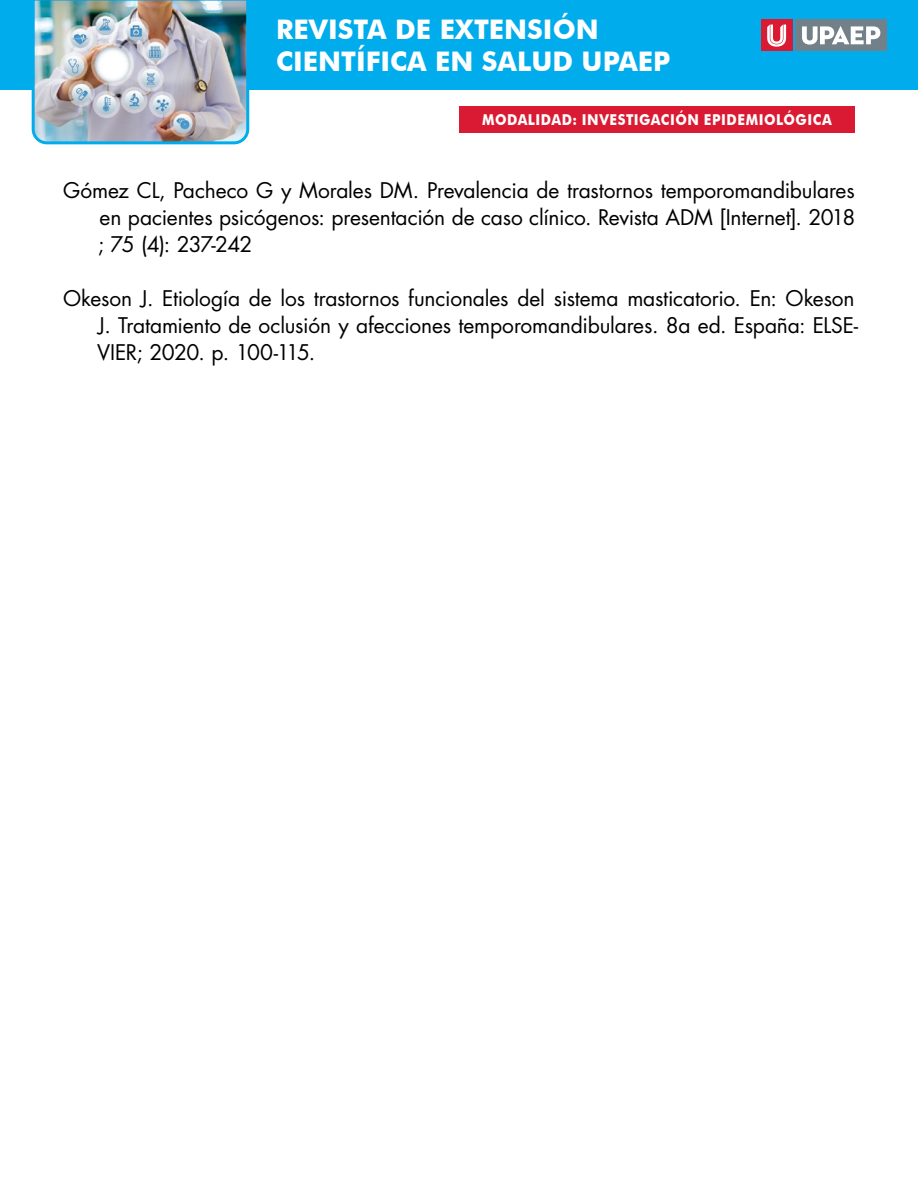
<style>
.page{position:relative;width:918px;height:1188px;background:#fff}
.page>*{position:absolute;margin:0;border:0;box-sizing:border-box;transform-origin:0 0}
.t1{font:700 27px/32.4px "Futura BT";color:#fff}
.referencias{font:21px/27px "Futura Std";letter-spacing:-.01em;color:#000;text-align:justify}
.t2{font:700 15px "Futura BT";color:#fff;scale:.9 1}
</style>
<div class="page">
<div style="left:0;top:0;width:918px;height:90px;background:#00aceb"></div>
<img style="left:31px;top:0;width:219px;height:145px">
<div style="left:796px;top:20px;width:91px;height:31px;background:#72808a"></div>
<svg style="left:802px;top:26px;width:78px;height:19px"></svg>
<div style="left:761px;top:20px;width:31px;height:31px;background:#da1a32"></div>
<svg style="left:767px;top:25px;width:19px;height:22px"></svg>
<div style="left:459px;top:106px;width:396px;height:27px;background:#da1a32"></div>
<p class="t1" style="left:276px;top:13px;width:396px">REVISTA DE EXTENSIÓN<br>CIENTÍFICA EN SALUD UPAEP</p>
<p class="t2" style="left:482px;top:111px;width:26px">MODALIDAD</p>
<p class="t2" style="left:572px;top:111px;width:28px">: INVESTIGACIÓN</p>
<p class="t2" style="left:704px;top:111px;width:21px">EPIDEMIOLÓGICA</p>
<p class="referencias" style="left:98px;top:177px;width:759px;text-indent:-34px">Gómez CL, Pacheco G y Morales DM. Prevalencia de trastornos temporomandibulares en pacientes psicógenos: presentación de caso clínico. Revista ADM [Internet]. 2018 ; 75 (4): 237-242</p>
<p class="referencias" style="left:97px;top:285px;width:762px;text-align:left;text-indent:-34px">Okeson J. Etiología de los trastornos funcionales del sistema masticatorio. En: Okeson<br>J. Tratamiento de oclusión y afecciones temporomandibulares. 8a ed. España: ELSE-<br>VIER; 2020. p. 100-115.</p>
</div>
